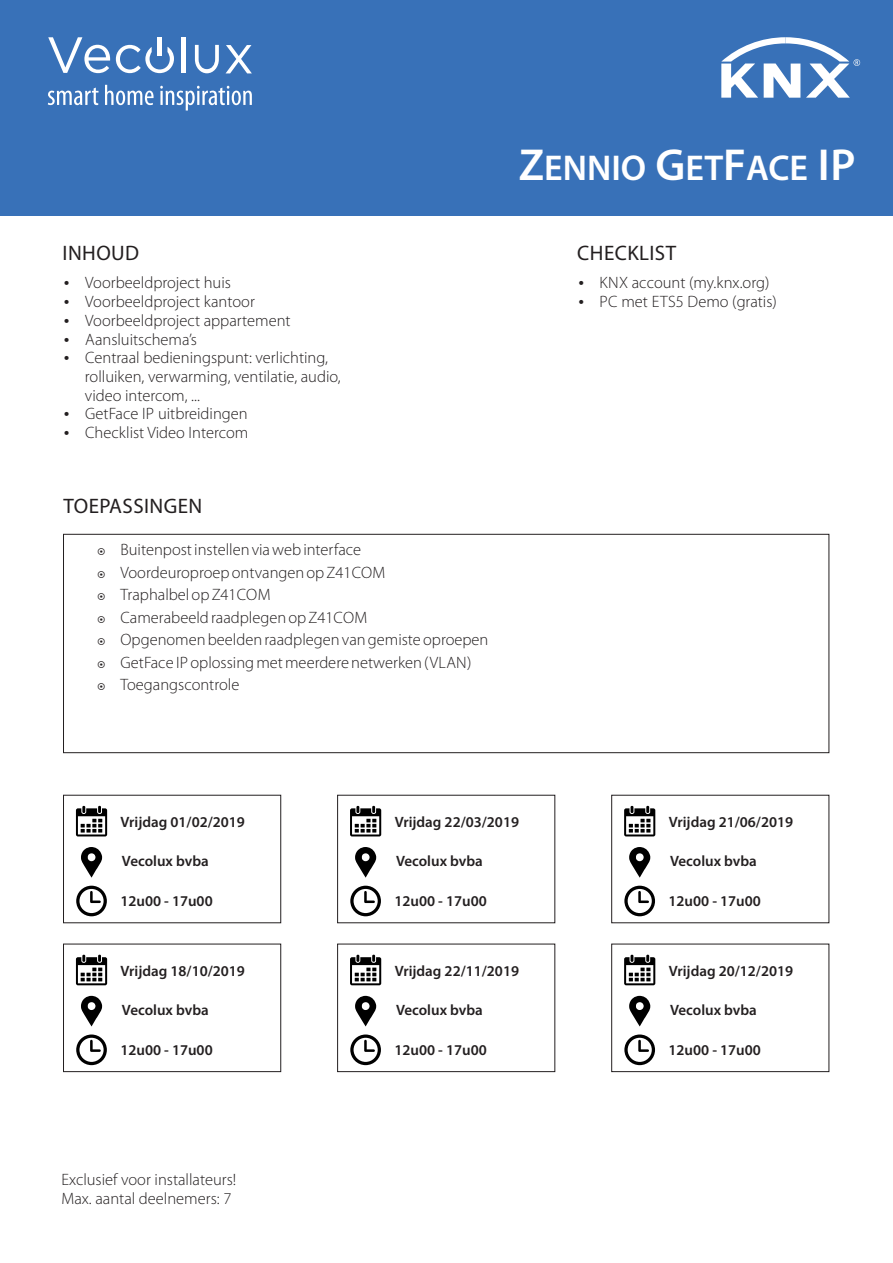
<style>
.page{position:relative;width:893px;height:1263px;background:#fff}
.page>*{position:absolute;margin:0;border:0;box-sizing:border-box;transform-origin:0 0}
.t1{font:600 36px "Myriad Pro";color:#fff}
.t2{font:21px "Myriad Pro";letter-spacing:.02em;color:#231f20}
.t3{font:300 16.5px/18.8px "Myriad Pro";color:#231f20}
.t4{font:600 15px "Myriad Pro";color:#231f20}
.s1{font-size:45px}
</style>
<div class="page">
<div style="left:0;top:0;width:893px;height:215px;background:#3871b8"></div>
<svg style="left:48px;top:88px;width:51px;height:17px"></svg>
<svg style="left:105px;top:85px;width:49px;height:20px"></svg>
<svg style="left:160px;top:86px;width:92px;height:25px"></svg>
<svg style="left:48px;top:37px;width:62px;height:36px"></svg>
<svg style="left:116px;top:45px;width:58px;height:28px"></svg>
<hr style="left:182px;top:37px;width:4px;height:36px;background:#fff">
<svg style="left:195px;top:45px;width:24px;height:28px"></svg>
<svg style="left:226px;top:45px;width:26px;height:28px"></svg>
<hr style="left:158px;top:37px;width:4px;height:19px;background:#fff">
<svg style="left:721px;top:37px;width:139px;height:61px"></svg>
<div style="left:63px;top:534px;width:766px;height:219px;border:1px solid #231f20"></div>
<div style="left:63px;top:944px;width:218px;height:128px;border:1px solid #231f20"></div>
<svg style="left:81px;top:996px;width:21px;height:30px"></svg>
<svg style="left:76px;top:1034px;width:31px;height:31px"></svg>
<svg style="left:76px;top:955px;width:31px;height:30px"></svg>
<div style="left:337px;top:944px;width:218px;height:128px;border:1px solid #231f20"></div>
<svg style="left:355px;top:996px;width:21px;height:30px"></svg>
<svg style="left:350px;top:1034px;width:31px;height:31px"></svg>
<svg style="left:350px;top:955px;width:31px;height:30px"></svg>
<div style="left:63px;top:795px;width:218px;height:128px;border:1px solid #231f20"></div>
<svg style="left:81px;top:847px;width:21px;height:31px"></svg>
<svg style="left:76px;top:886px;width:31px;height:30px"></svg>
<svg style="left:76px;top:806px;width:31px;height:30px"></svg>
<svg style="left:355px;top:847px;width:21px;height:31px"></svg>
<svg style="left:350px;top:886px;width:31px;height:30px"></svg>
<svg style="left:350px;top:806px;width:31px;height:30px"></svg>
<svg style="left:629px;top:847px;width:21px;height:31px"></svg>
<svg style="left:624px;top:886px;width:31px;height:30px"></svg>
<svg style="left:624px;top:806px;width:31px;height:30px"></svg>
<div style="left:611px;top:944px;width:218px;height:128px;border:1px solid #231f20"></div>
<svg style="left:629px;top:996px;width:21px;height:30px"></svg>
<svg style="left:624px;top:1034px;width:31px;height:31px"></svg>
<svg style="left:624px;top:955px;width:31px;height:30px"></svg>
<p class="t2" style="left:63px;top:245px;width:78px">INHOUD</p>
<p class="t3" style="left:85px;top:275px;width:257px">Voorbeeldproject huis<br>Voorbeeldproject kantoor<br>Voorbeeldproject appartement<br>Aansluitschema’s<br>Centraal bedieningspunt: verlichting, rolluiken, verwarming, ventilatie, audio, video intercom, ...<br>GetFace IP uitbreidingen<br>Checklist Video Intercom</p>
<p class="t2" style="left:64px;top:497px;width:140px">TOEPASSINGEN</p>
<p class="t3" style="left:121px;top:540px;width:369px;line-height:22.5px">Buitenpost instellen via web interface<br>Voordeuroproep ontvangen op Z41COM<br>Traphalbel op Z41COM<br>Camerabeeld raadplegen op Z41COM<br>Opgenomen beelden raadplegen van gemiste oproepen GetFace IP oplossing met meerdere netwerken (VLAN)<br>Toegangscontrole</p>
<h1 class="t1" style="left:519px;top:153px;width:339px"><span class="s1">Z</span>ENNIO <span class="s1">G</span>ET<span class="s1">F</span>ACE <span class="s1">IP</span></h1>
<p class="t2" style="left:577px;top:245px;width:100px">CHECKLIST</p>
<p class="t3" style="left:600px;top:275px;width:179px">KNX account (my.knx.org)<br>PC met ETS5 Demo (gratis)</p>
<p class="t4" style="left:121px;top:815px;width:126px">Vrijdag 01/02/2019</p>
<p class="t4" style="left:395px;top:815px;width:126px">Vrijdag 22/03/2019</p>
<p class="t4" style="left:669px;top:815px;width:126px">Vrijdag 21/06/2019</p>
<p class="t4" style="left:122px;top:855px;width:88px">Vecolux bvba</p>
<p class="t4" style="left:120px;top:895px;width:94px">12u00 - 17u00</p>
<p class="t4" style="left:396px;top:855px;width:88px">Vecolux bvba</p>
<p class="t4" style="left:394px;top:895px;width:94px">12u00 - 17u00</p>
<p class="t4" style="left:670px;top:855px;width:88px">Vecolux bvba</p>
<p class="t4" style="left:669px;top:895px;width:94px">12u00 - 17u00</p>
<p class="t4" style="left:121px;top:964px;width:126px">Vrijdag 18/10/2019</p>
<p class="t4" style="left:395px;top:964px;width:126px">Vrijdag 22/11/2019</p>
<p class="t4" style="left:669px;top:964px;width:126px">Vrijdag 20/12/2019</p>
<p class="t4" style="left:122px;top:1004px;width:88px">Vecolux bvba</p>
<p class="t4" style="left:120px;top:1044px;width:94px">12u00 - 17u00</p>
<p class="t4" style="left:396px;top:1004px;width:88px">Vecolux bvba</p>
<p class="t4" style="left:394px;top:1044px;width:94px">12u00 - 17u00</p>
<p class="t4" style="left:670px;top:1004px;width:88px">Vecolux bvba</p>
<p class="t4" style="left:669px;top:1044px;width:94px">12u00 - 17u00</p>
<p class="t3" style="left:61px;top:1171px;width:176px">Exclusief voor installateurs!<br>Max. aantal deelnemers: 7</p>
</div>
